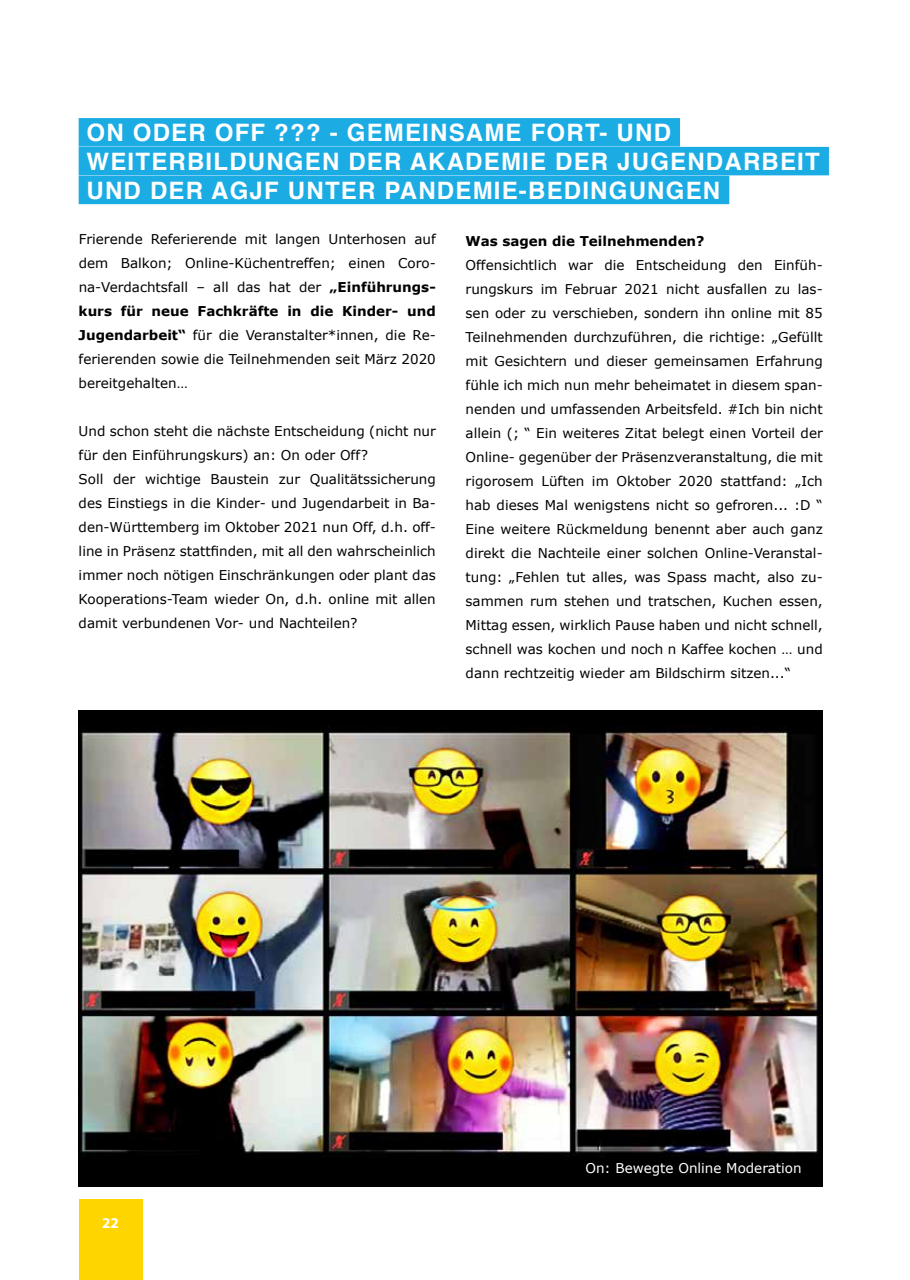
<style>
.page{position:relative;width:910px;height:1280px;background:#fff}
.page>*{position:absolute;margin:0;border:0;box-sizing:border-box;transform-origin:0 0}
.t1{font:700 24px/28.8px "Helvetica";letter-spacing:.05em;color:#fff}
.t2{font:700 15px "Myriad Pro";color:#fff}
.t3{font:13.5px/24px "Verdana";color:#000;text-align:justify}
.t4{font:13.5px "Verdana";color:#fff}
.t5{font:700 13.5px "Verdana";color:#000}
.s1{font-weight:700}
</style>
<div class="page">
<div style="left:79px;top:1199px;width:63px;height:81px;background:#ffd500"></div>
<div style="left:79px;top:118px;width:601px;height:29px;background:#1cace4"></div>
<div style="left:79px;top:147px;width:750px;height:28px;background:#1cace4"></div>
<div style="left:79px;top:176px;width:650px;height:28px;background:#1cace4"></div>
<img style="left:79px;top:710px;width:744px;height:476px">
<h1 class="t1" style="left:87px;top:119px;width:735px">ON ODER OFF ??? - GEMEINSAME FORT- UND<br>WEITERBILDUNGEN DER AKADEMIE DER JUGENDARBEIT<br>UND DER AGJF UNTER PANDEMIE-BEDINGUNGEN</h1>
<p class="t3" style="left:79px;top:227px;width:359px">Frierende Referierende mit langen Unterhosen auf dem Balkon; Online-Küchentreffen; einen Coro&shy;na-Verdachtsfall – all das hat der <span class="s1">„Einführungs&shy;kurs für neue Fachkräfte in die Kinder- und Jugendarbeit“</span> für die Veranstalter*innen, die Re&shy;ferierenden sowie die Teilnehmenden seit März 2020 bereitgehalten…</p>
<p class="t3" style="left:79px;top:419px;width:359px;text-align:left">Und schon steht die nächste Entscheidung (nicht nur für den Einführungskurs) an: On oder Off?<br>Soll der wichtige Baustein zur Qualitätssicherung des Einstiegs in die Kinder- und Jugendarbeit in Ba&shy;den-Württemberg im Oktober 2021 nun Off, d.h. off&shy;line in Präsenz stattfinden, mit all den wahrscheinlich immer noch nötigen Einschränkungen oder plant das Kooperations-Team wieder On, d.h. online mit allen damit verbundenen Vor- und Nachteilen?</p>
<p class="t5" style="left:466px;top:232px;width:240px">Was sagen die Teilnehmenden?</p>
<p class="t3" style="left:466px;top:253px;width:359px">Offensichtlich war die Entscheidung den Einfüh&shy;rungskurs im Februar 2021 nicht ausfallen zu las&shy;sen oder zu verschieben, sondern ihn online mit 85<br>Teilnehmenden durchzuführen, die richtige: „Gefüllt mit Gesichtern und dieser gemeinsamen Erfahrung fühle ich mich nun mehr beheimatet in diesem span&shy;nenden und umfassenden Arbeitsfeld. #Ich bin nicht allein (; “ Ein weiteres Zitat belegt einen Vorteil der Online- gegenüber der Präsenzveranstaltung, die mit rigorosem Lüften im Oktober 2020 stattfand: „Ich hab dieses Mal wenigstens nicht so gefroren... :D “ Eine weitere Rückmeldung benennt aber auch ganz direkt die Nachteile einer solchen Online-Veranstal&shy;tung: „Fehlen tut alles, was Spass macht, also zu&shy;sammen rum stehen und tratschen, Kuchen essen, Mittag essen, wirklich Pause haben und nicht schnell, schnell was kochen und noch n Kaffee kochen … und dann rechtzeitig wieder am Bildschirm sitzen...“</p>
<p class="t2" style="left:102px;top:1213px;width:18px">22</p>
<p class="t4" style="left:585px;top:1160px;width:218px">On: Bewegte Online Moderation</p>
</div>
